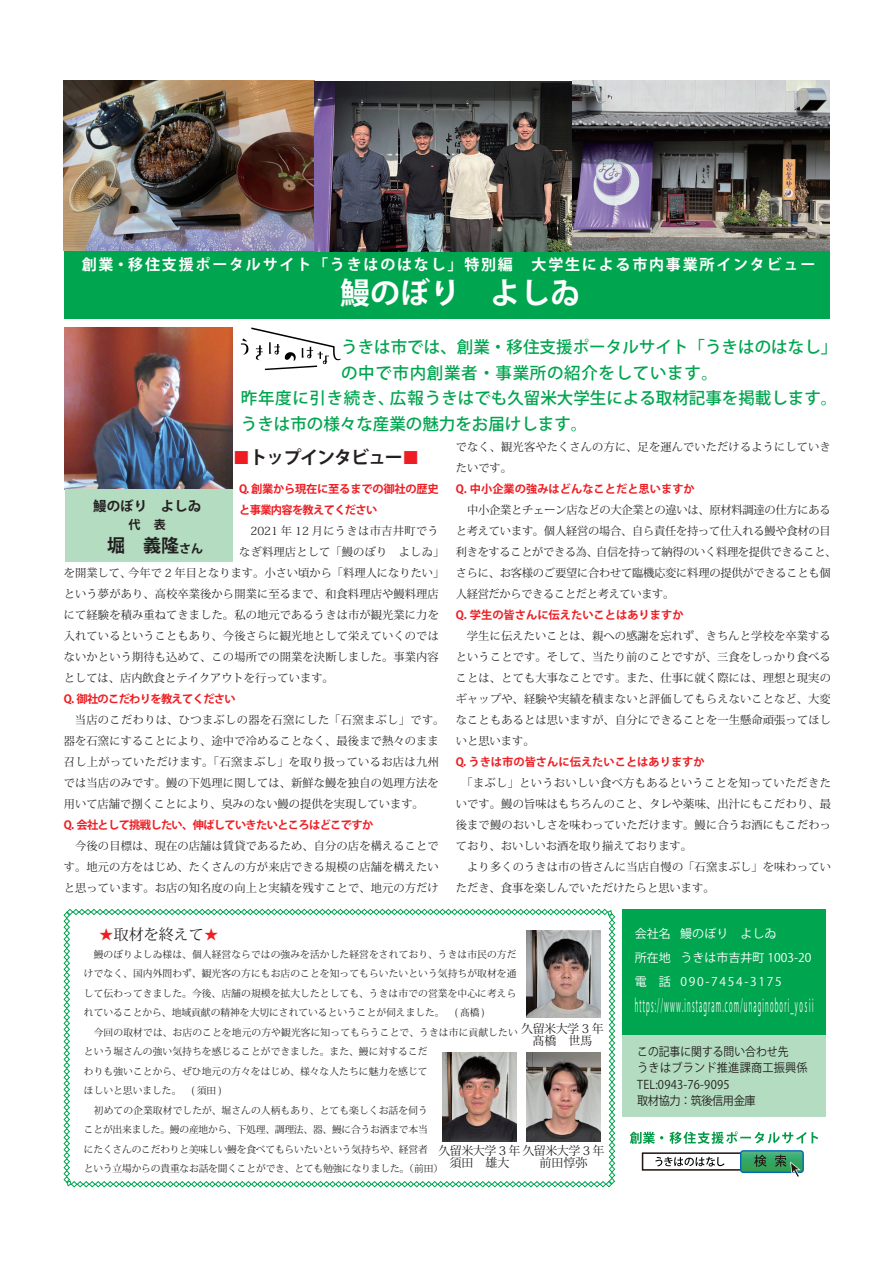
<style>
.page{position:relative;width:893px;height:1263px;background:#fff}
.page>*{position:absolute;margin:0;border:0;box-sizing:border-box;transform-origin:0 0}
.t1{font:700 30px "Koz Go Pro";color:#fff}
.t2{font:18px "Koz Go Pro";letter-spacing:.2em;color:#fff;scale:.33 1}
.t3{font:700 18px "Koz Go Pro";letter-spacing:-.06em;color:#231f20}
.t4{font:500 16.5px/25.5px "Koz Go Pro";letter-spacing:.005em;color:#00a54f}
.t5{font:700 15px "Koz Go Pro";letter-spacing:.12em;color:#fff}
.t6{font:15px "Koz Min Pro";color:#231f20}
.t7{font:700 13.5px "Koz Go Pro";color:#231f20}
.t8{font:12px/16.5px "Koz Go Pro";letter-spacing:.02em;color:#231f20;scale:.9 1}
.t9{font:12px/12.1px "Koz Min Pro";letter-spacing:-.04em;color:#231f20}
.t10{font:12px/24px "Koz Go Pro";color:#fff}
.t11{font:12px "Koz Go Pro";letter-spacing:.14em;color:#fff}
.t12{font:700 12px "Koz Go Pro";color:#231f20}
.t13{font:11.25px/21px "Koz Min Pro";letter-spacing:.01em;color:#231f20}
.t14{font:11.25px/21px "Koz Min Pro";letter-spacing:-.02em;color:#231f20}
.t15{font:700 11.25px "Koz Go Pro";color:#ee1d23}
.t16{font:700 11.25px "Koz Go Pro";letter-spacing:-.06em;color:#ee1d23}
.t17{font:700 11.25px/21px "Koz Go Pro";letter-spacing:-.02em;color:#ee1d23}
.t18{font:11.25px "Koz Min Pro";letter-spacing:-.03em;color:#231f20}
.t19{font:11.25px "Koz Min Pro";letter-spacing:.03em;color:#231f20}
.t20{font:9.75px/19.5px "Koz Min Pro";letter-spacing:.01em;color:#231f20}
.s1{font-family:"MS Mincho";font-weight:400;color:#ee1d23}
.s2{font-size:12px}
.s3{font-family:"MS Mincho";color:#ee1d23}
</style>
<div class="page">
<div style="left:64px;top:251px;width:765px;height:67px;background:#00a54f"></div>
<img style="left:65px;top:327px;width:168px;height:162px">
<img style="left:64px;top:81px;width:765px;height:170px">
<svg style="left:241px;top:327px;width:100px;height:43px"></svg>
<svg style="left:63px;top:909px;width:552px;height:278px"></svg>
<img style="left:526px;top:931px;width:74px;height:87px">
<img style="left:526px;top:1053px;width:74px;height:89px">
<img style="left:443px;top:1053px;width:73px;height:89px">
<div style="left:622px;top:909px;width:203px;height:126px;background:#00a54f"></div>
<div style="left:622px;top:1035px;width:203px;height:82px;background:#b3dcc0"></div>
<div style="left:65px;top:489px;width:167px;height:72px;background:#b3dcc0"></div>
<svg style="left:630px;top:1132px;width:33px;height:12px"></svg>
<svg style="left:669px;top:1131px;width:149px;height:13px"></svg>
<div style="left:642px;top:1152px;width:132px;height:19px;background:#fff;border:2px solid #241714"></div>
<div style="left:740px;top:1150px;width:64px;height:23px;border:1px solid #0069b5;border-radius:3px"></div>
<svg style="left:741px;top:1151px;width:62px;height:26px"></svg>
<svg style="left:655px;top:1157px;width:69px;height:9px"></svg>
<h3 class="t5" style="left:82px;top:255px;width:735px">創業・移住支援ポータルサイト「うきはのはなし」特別編　大学生による市内事業所インタビュー</h3>
<h1 class="t1" style="left:340px;top:274px;width:241px">鰻のぼり　よしゐ</h1>
<h3 class="t4" style="left:341px;top:335px;width:498px">うきは市では、創業・移住支援ポータルサイト「うきはのはなし「の中で市内創業者・事業所の紹介をしています。</h3>
<h3 class="t4" style="left:390px;top:386px;width:449px">広報うきはでも久留米大学生による取材記事を掲載します。</h3>
<h3 class="t4" style="left:241px;top:386px;width:348px">昨年度に引き続き、<br>うきは市の様々な産業の魅力をお届けします。</h3>
<h2 class="t3" style="left:233px;top:446px;width:189px"><span class="s1">■</span>トップインタビュー<span class="s1">■</span></h2>
<p class="t17" style="left:239px;top:479px;width:201px">Q. 創業から現在に至るまでの御社の歴史と事業内容を教えてください</p>
<p class="t19" style="left:239px;top:523px;width:201px">　2021 年 12 月にうきは市吉井町でう</p>
<p class="t13" style="left:239px;top:541px;width:207px">なぎ料理店として「鰻のぼり　よしゐ「</p>
<p class="t13" style="left:128px;top:562px;width:318px">今年で 2 年目となります。小さい頃から「料理人になりたい「</p>
<p class="t7" style="left:93px;top:497px;width:109px">鰻のぼり　よしゐ</p>
<p class="t12" style="left:129px;top:517px;width:39px">代　表</p>
<h2 class="t3" style="left:107px;top:534px;width:97px">堀　義隆<span class="s2">さん</span></h2>
<p class="t13" style="left:64px;top:562px;width:377px">を開業して、<br>という夢があり、高校卒業後から開業に至るまで、和食料理店や鰻料理店にて経験を積み重ねてきました。私の地元であるうきは市が観光業に力を入れているということもあり、今後さらに観光地として栄えていくのではないかという期待も込めて、この場所での開業を決断しました。事業内容としては、店内飲食とテイクアウトを行っています。</p>
<p class="t16" style="left:64px;top:691px;width:173px">Q. 御社のこだわりを教えてください</p>
<p class="t13" style="left:64px;top:709px;width:382px;text-indent:11px">当店のこだわりは、ひつまぶしの器を石窯にした「石窯まぶし」です。器を石窯にすることにより、途中で冷めることなく、最後まで熱々のまま召し上がっていただけます。「石窯まぶし」を取り扱っているお店は九州では当店のみです。鰻の下処理に関しては、新鮮な鰻を独自の処理方法を用いて店舗で捌くことにより、臭みのない鰻の提供を実現しています。</p>
<p class="t16" style="left:64px;top:817px;width:311px">Q. 会社として挑戦したい、伸ばしていきたいところはどこですか</p>
<p class="t13" style="left:64px;top:835px;width:376px;text-align:justify">　今後の目標は、現在の店舗は賃貸であるため、自分の店を構えることです。地元の方をはじめ、たくさんの方が来店できる規模の店舗を構えたいと思っています。お店の知名度の向上と実績を残すことで、地元の方だけ</p>
<p class="t13" style="left:456px;top:436px;width:376px">でなく、観光客やたくさんの方に、足を運んでいただけるようにしていきたいです。</p>
<p class="t15" style="left:456px;top:481px;width:240px">Q. 中小企業の強みはどんなことだと思いますか</p>
<p class="t14" style="left:467px;top:499px;width:365px">中小企業とチェーン店などの大企業との違いは、原材料調達の仕方にある</p>
<p class="t14" style="left:456px;top:520px;width:376px">と考えています。個人経営の場合、自ら責任を持って仕入れる鰻や食材の目</p>
<p class="t18" style="left:596px;top:544px;width:242px">自信を持って納得のいく料理を提供できること、</p>
<p class="t14" style="left:456px;top:541px;width:376px">利きをすることができる為、<br>さらに、お客様のご要望に合わせて臨機応変に料理の提供ができることも個人経営だからできることだと考えています。</p>
<p class="t15" style="left:456px;top:608px;width:229px">Q. 学生の皆さんに伝えたいことはありますか</p>
<p class="t13" style="left:456px;top:625px;width:377px;text-align:justify;text-indent:11px">学生に伝えたいことは、親への感謝を忘れず、きちんと学校を卒業するということです。そして、当たり前のことですが、三食をしっかり食べることは、とても大事なことです。また、仕事に就く際には、理想と現実のギャップや、経験や実績を積まないと評価してもらえないことなど、大変なこともあるとは思いますが、自分にできることを一生懸命頑張ってほしいと思います。</p>
<p class="t15" style="left:456px;top:755px;width:250px">Q. うきは市の皆さんに伝えたいことはありますか</p>
<p class="t13" style="left:456px;top:772px;width:377px">　「まぶし」というおいしい食べ方もあるということを知っていただきたいです。鰻の旨味はもちろんのこと、タレや薬味、出汁にもこだわり、最後まで鰻のおいしさを味わっていただけます。鰻に合うお酒にもこだわっており、おいしいお酒を取り揃えております。<br>　より多くのうきは市の皆さんに当店自慢の「石窯まぶし」を味わっていただき、食事を楽しんでいただけたらと思います。</p>
<h3 class="t6" style="left:84px;top:924px;width:136px"><span class="s3">　★</span>取材を終えて<span class="s3">★</span></h3>
<p class="t20" style="left:84px;top:944px;width:435px">　鰻のぼりよしゐ様は、個人経営ならではの強みを活かした経営をされており、うきは市民の方だけでなく、国内外問わず、観光客の方にもお店のことを知ってもらいたいという気持ちが取材を通して伝わってきました。今後、店舗の規模を拡大したとしても、うきは市での営業を中心に考えられていることから、地域貢献の精神を大切にされているということが伺えました。　( 髙橋 (<br>　今回の取材では、お店のことを地元の方や観光客に知ってもらうことで、うきは市に貢献したいという堀さんの強い気持ちを感じることができました。また、鰻に対するこだ<br>わりも強いことから、ぜひ地元の方々をはじめ、様々な人たちに魅力を感じて<br>ほしいと思いました。　( 須田 (<br>　初めての企業取材でしたが、堀さんの人柄もあり、とても楽しくお話を伺う<br>ことが出来ました。鰻の産地から、下処理、調理法、器、鰻に合うお酒まで本当<br>にたくさんのこだわりと美味しい鰻を食べてもらいたいという気持ちや、経営者<br>という立場からの貴重なお話を聞くことができ、とても勉強になりました。（前田(</p>
<p class="t9" style="left:521px;top:1022px;width:84px;text-align:center">久留米大学 3 年髙橋　世馬</p>
<p class="t9" style="left:449px;top:1144px;width:157px;text-indent:-11px">久留米大学 3 年久留米大学 3 年須田　雄大</p>
<p class="t9" style="left:539px;top:1156px;width:49px">前田惇弥</p>
<p class="t10" style="left:668px;top:922px;width:109px">　鰻のぼり　よしゐ</p>
<p class="t10" style="left:669px;top:922px;width:144px;text-indent:-34px">会社名<br>　うきは市吉井町 1003-20</p>
<p class="t10" style="left:635px;top:946px;width:37px">所在地</p>
<p class="t10" style="left:635px;top:970px;width:37px">電　話</p>
<h2 class="t2" style="left:635px;top:994px;width:544px">https://www.instagram.com/unaginobori_yosii</h2>
<p class="t8" style="left:637px;top:1044px;width:191px">この記事に関する問い合わせ先<br>うきはブランド推進課商工振興係<br>TEL:0943-76-9095<br>取材協力：筑後信用金庫</p>
<p class="t11" style="left:681px;top:973px;width:103px">090 7- 454 3- 175</p>
</div>
